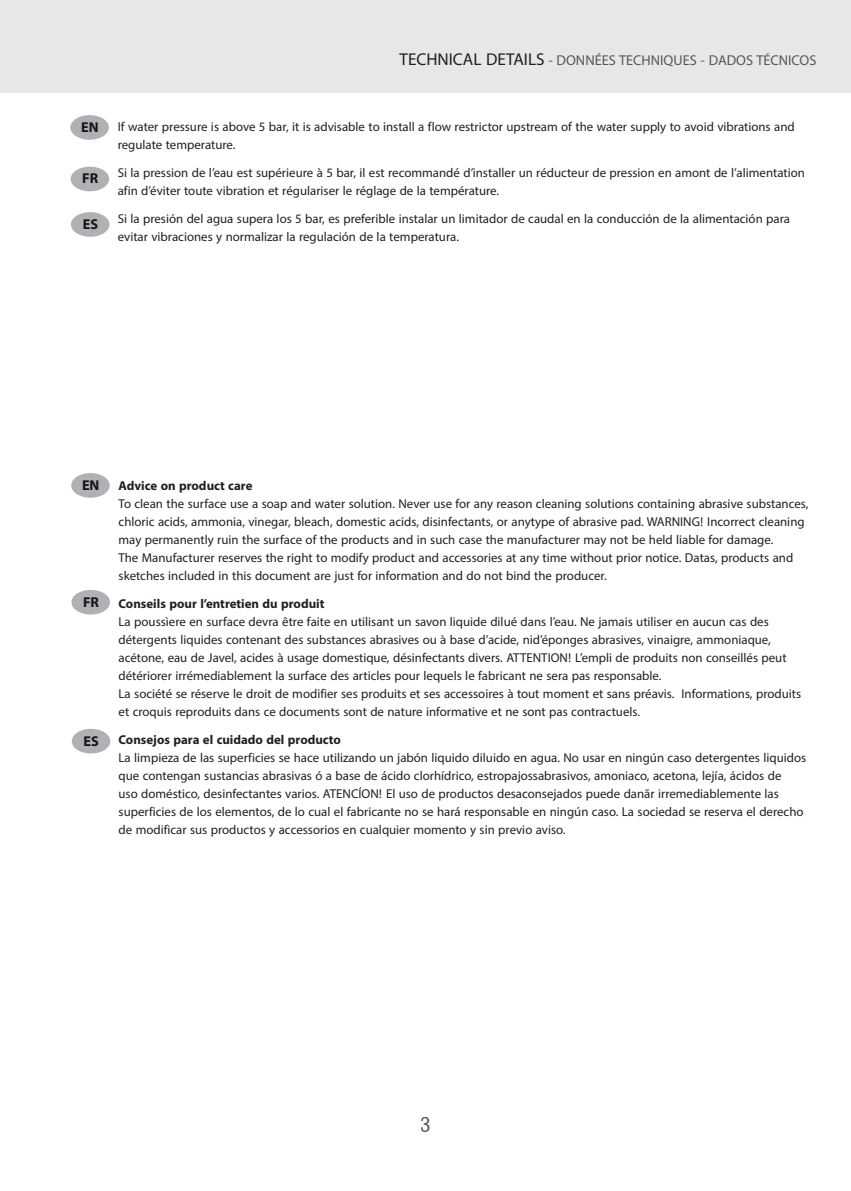
<style>
.page{position:relative;width:851px;height:1191px;background:#fff}
.page>*{position:absolute;margin:0;border:0;box-sizing:border-box;transform-origin:0 0}
.t1{font:21px "Gothic 720 BT Roman B";color:#57585a}
.t2{font:20px "Myriad Arabic";color:#57585a}
.t3{font:700 20px "Myriad Arabic";color:#231f20}
.t4{font:18px/18px "Myriad Arabic";color:#231f20}
.t5{font:700 18px "Myriad Arabic";color:#231f20}
.s1{font-size:24px;color:#231f20}
</style>
<div class="page">
<div style="left:0;top:0;width:850px;height:93px;background:#e6e7e9"></div>
<hr style="left:0;top:473px;width:1px;height:73px;background:#e6e7e9">
<div style="left:70px;top:115px;width:39px;height:25px;background:#b0b1b5;border-radius:50%"></div>
<div style="left:71px;top:167px;width:38px;height:24px;background:#b0b1b5;border-radius:50%"></div>
<div style="left:71px;top:212px;width:38px;height:25px;background:#b0b1b5;border-radius:50%"></div>
<div style="left:71px;top:473px;width:39px;height:25px;background:#b0b1b5;border-radius:50%"></div>
<div style="left:71px;top:590px;width:39px;height:24px;background:#b0b1b5;border-radius:50%"></div>
<div style="left:72px;top:729px;width:38px;height:24px;background:#b0b1b5;border-radius:50%"></div>
<p class="t2" style="left:399px;top:47px;width:418px"><span class="s1">TECHNICAL DETAILS</span> - DONNÉES TECHNIQUES - DADOS TÉCNICOS</p>
<p class="t3" style="left:81px;top:113px;width:19px">EN</p>
<p class="t3" style="left:82px;top:165px;width:17px">FR</p>
<p class="t3" style="left:83px;top:210px;width:17px">ES</p>
<p class="t4" style="left:118px;top:118px;width:678px">If water pressure is above 5 bar, it is advisable to install a flow restrictor upstream of the water supply to avoid vibrations and regulate temperature.</p>
<p class="t4" style="left:118px;top:164px;width:688px">Si la pression de l’eau est supérieure à 5 bar, il est recommandé d’installer un réducteur de pression en amont de l’alimentation afin d’éviter toute vibration et régulariser le réglage de la température.</p>
<p class="t4" style="left:118px;top:210px;width:673px">Si la presión del agua supera los 5 bar, es preferible instalar un limitador de caudal en la conducción de la alimentación para evitar vibraciones y normalizar la regulación de la temperatura.</p>
<p class="t3" style="left:82px;top:471px;width:19px">EN</p>
<p class="t3" style="left:83px;top:588px;width:17px">FR</p>
<p class="t3" style="left:84px;top:727px;width:17px">ES</p>
<p class="t5" style="left:118px;top:473px;width:135px">Advice on product care</p>
<p class="t4" style="left:118px;top:494px;width:691px">To clean the surface use a soap and water solution. Never use for any reason cleaning solutions containing abrasive substances, chloric acids, ammonia, vinegar, bleach, domestic acids, disinfectants, or anytype of abrasive pad. WARNING! Incorrect cleaning may permanently ruin the surface of the products and in such case the manufacturer may not be held liable for damage.<br>The Manufacturer reserves the right to modify product and accessories at any time without prior notice. Datas, products and sketches included in this document are just for information and do not bind the producer.</p>
<p class="t5" style="left:118px;top:591px;width:207px">Conseils pour l’entretien du produit</p>
<p class="t4" style="left:118px;top:612px;width:684px">La poussìere en surface devra être faite en utilisant un savon liquide dilué dans l’eau. Ne jamais utiliser en aucun cas des détergents liquides contenant des substances abrasives ou à base d’acide, nid’éponges abrasives, vinaigre, ammoniaque, acétone, eau de Javel, acides à usage domestique, désinfectants divers. ATTENTION! L’empli de produits non conseillés peut détériorer irrémediablement la surface des articles pour lequels le fabricant ne sera pas responsable.<br>La société se réserve le droit de modifier ses produits et ses accessoires à tout moment et sans préavis. Informations, produits et croquis reproduits dans ce documents sont de nature informative et ne sont pas contractuels.</p>
<p class="t5" style="left:118px;top:727px;width:224px">Consejos para el cuidado del producto</p>
<p class="t4" style="left:118px;top:748px;width:689px">La limpieza de las superficies se hace utilizando un jabón liquido diluido en agua. No usar en ningún caso detergentes liquidos que contengan sustancias abrasivas ó a base de ácido clorhídrico, estropajossabrasivos, amoniaco, acetona, lejía, ácidos de<br>uso doméstico, desinfectantes varios. ATENCÍON! El uso de productos desaconsejados puede danãr irremediablemente las superficies de los elementos, de lo cual el fabricante no se hará responsable en ningún caso. La sociedad se reserva el derecho de modificar sus productos y accessorios en cualquier momento y sin previo aviso.</p>
<p class="t1" style="left:421px;top:1111px;width:12px">3</p>
</div>
